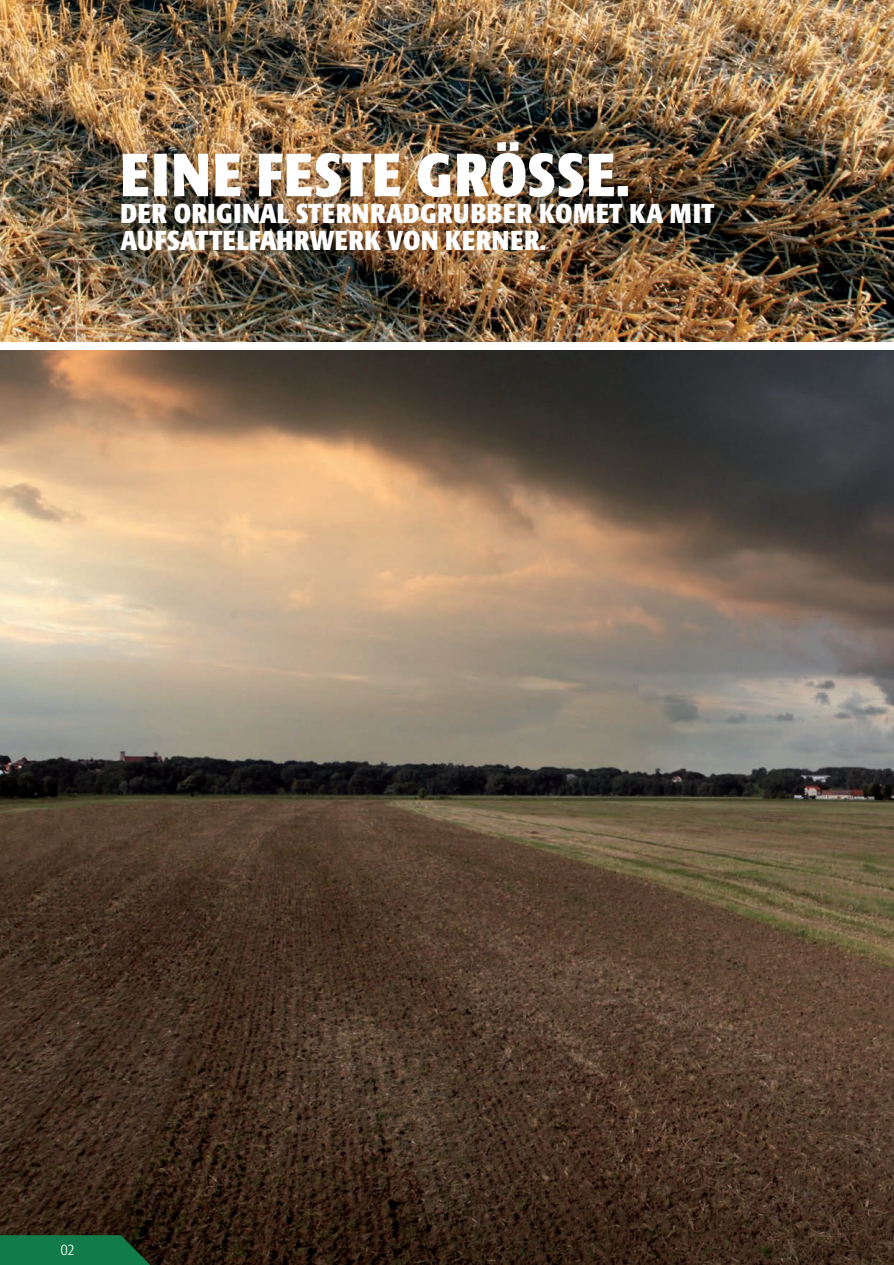
<style>
.page{position:relative;width:894px;height:1265px;background:#fff}
.page>*{position:absolute;margin:0;border:0;box-sizing:border-box;transform-origin:0 0}
.t1{font:700 condensed 60px "Formata";letter-spacing:.02em;color:#fff}
.t2{font:700 condensed 27px/27px "Formata";letter-spacing:.02em;color:#fff}
.t3{font:300 condensed 15.75px "Formata";color:#fff}
</style>
<div class="page">
<img style="left:0;top:350px;width:894px;height:914px">
<img style="left:0;top:0;width:894px;height:341px">
<svg style="left:0;top:1234px;width:163px;height:30px;background:#14663c"></svg>
<h1 class="t1" style="left:120px;top:150px;width:511px">EINE FESTE GRÖSSE.</h1>
<p class="t2" style="left:120px;top:202px;width:595px">DER ORIGINAL STERNRADGRUBBER KOMET KA MIT<br>AUFSATTELFAHRWERK VON KERNER.</p>
<p class="t3" style="left:61px;top:1242px;width:15px">02</p>
</div>
